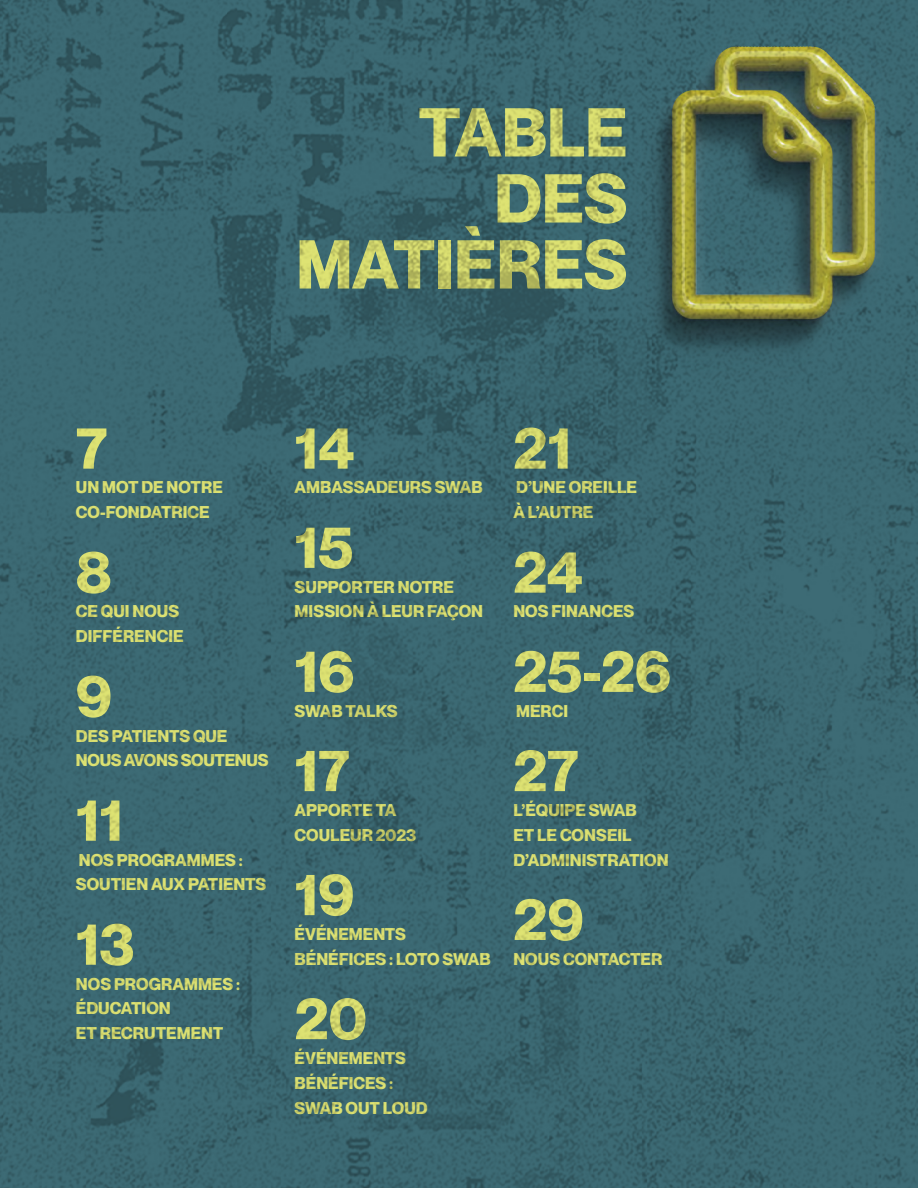
<style>
.page{position:relative;width:918px;height:1188px;background:#fff}
.page>*{position:absolute;margin:0;border:0;box-sizing:border-box;transform-origin:0 0}
.t1{font:700 67.5px/66px "Neue Montreal";color:#dee373;text-align:right}
.t2{font:700 58.2px "Neue Montreal";color:#dee373}
.t3{font:700 16.65px/24.8px "Neue Montreal";color:#dee373}
.t4{font:700 16.65px "Neue Montreal";letter-spacing:-.02em;color:#dee373}
</style>
<div class="page">
<img style="left:0;top:0;width:918px;height:1188px">
<h1 class="t1" style="left:296px;top:100px;width:333px">TABLE<br>DES<br>MATIÈRES</h1>
<h2 class="t2" style="left:76px;top:412px;width:33px">7</h2>
<p class="t3" style="left:76px;top:475px;width:148px">UN MOT DE NOTRE<br>CO-FONDATRICE</p>
<h2 class="t2" style="left:76px;top:536px;width:37px">8</h2>
<p class="t3" style="left:76px;top:599px;width:109px">CE QUI NOUS<br>DIFFÉRENCIE</p>
<h2 class="t2" style="left:76px;top:660px;width:37px">9</h2>
<p class="t3" style="left:76px;top:723px;width:194px">DES PATIENTS QUE<br>NOUS AVONS SOUTENUS</p>
<h2 class="t2" style="left:76px;top:784px;width:49px">11</h2>
<p class="t3" style="left:76px;top:847px;width:192px">NOS PROGRAMMES :<br>SOUTIEN AUX PATIENTS</p>
<h2 class="t2" style="left:76px;top:908px;width:60px">13</h2>
<p class="t3" style="left:76px;top:971px;width:166px">NOS PROGRAMMES :<br>ÉDUCATION<br>ET RECRUTEMENT</p>
<h2 class="t2" style="left:295px;top:412px;width:61px">14</h2>
<p class="t3" style="left:295px;top:475px;width:190px">AMBASSADEURS SWAB</p>
<h2 class="t2" style="left:295px;top:511px;width:60px">15</h2>
<p class="t3" style="left:295px;top:574px;width:190px">SUPPORTER NOTRE<br>MISSION À LEUR FAÇON</p>
<h2 class="t2" style="left:295px;top:635px;width:61px">16</h2>
<p class="t4" style="left:295px;top:701px;width:104px">SWAB TALKS</p>
<h2 class="t2" style="left:295px;top:735px;width:57px">17</h2>
<p class="t3" style="left:295px;top:798px;width:123px">APPORTE TA<br>COULEUR 2023</p>
<h2 class="t2" style="left:295px;top:859px;width:61px">19</h2>
<p class="t3" style="left:295px;top:922px;width:197px">ÉVÉNEMENTS<br>BÉNÉFICES : LOTO SWAB</p>
<h2 class="t2" style="left:295px;top:983px;width:74px">20</h2>
<p class="t3" style="left:295px;top:1046px;width:135px">ÉVÉNEMENTS<br>BÉNÉFICES :<br>SWAB OUT LOUD</p>
<h2 class="t2" style="left:513px;top:412px;width:59px">21</h2>
<p class="t3" style="left:513px;top:475px;width:125px">D’UNE OREILLE<br>À L’AUTRE</p>
<h2 class="t2" style="left:513px;top:536px;width:71px">24</h2>
<p class="t3" style="left:513px;top:599px;width:123px">NOS FINANCES</p>
<h2 class="t2" style="left:513px;top:635px;width:159px">25-26</h2>
<p class="t3" style="left:516px;top:698px;width:53px">MERCI</p>
<h2 class="t2" style="left:513px;top:735px;width:67px">27</h2>
<p class="t3" style="left:513px;top:798px;width:157px">L’ÉQUIPE SWAB<br>ET LE CONSEIL<br>D’ADMINISTRATION</p>
<h2 class="t2" style="left:513px;top:883px;width:72px">29</h2>
<p class="t3" style="left:513px;top:946px;width:151px">NOUS CONTACTER</p>
</div>
